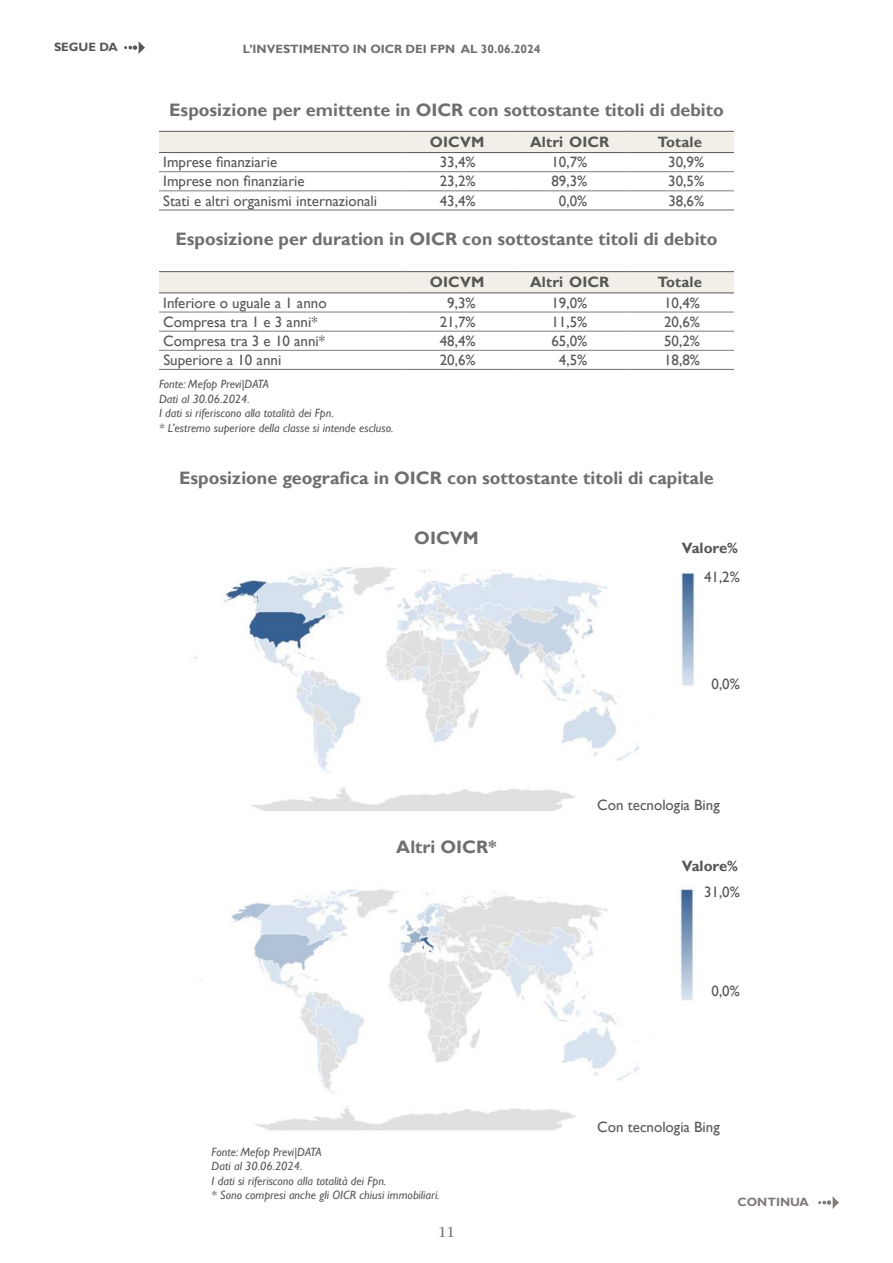
<style>
.page{position:relative;width:893px;height:1263px;background:#fff}
.page>*{position:absolute;margin:0;border:0;box-sizing:border-box;transform-origin:0 0}
.t1{font:700 18px "Gill Sans";color:#706f6f}
.t2{font:15px "Gill Sans";color:#575756}
.t3{font:700 15px "Gill Sans";letter-spacing:.01em;color:#575756}
.t4{font:15px "Caslon 224 Std";color:#706f6f}
.t5{font:italic 12px/14.4px "Gill Sans";color:#575756}
.t6{font:700 12px "Gill Sans";color:#706f6f}
.t7{font:700 12px "Gill Sans";color:#817a79}
.t8{font:700 12px "Gill Sans";color:#575756}
</style>
<div class="page">
<img style="left:191px;top:566px;width:505px;height:245px">
<img style="left:200px;top:889px;width:495px;height:242px">
<svg style="left:124px;top:41px;width:21px;height:13px"></svg>
<div style="left:159px;top:132px;width:575px;height:20px;background:#f1efe8"></div>
<hr style="left:159px;top:131px;width:241px;height:1px;background:#5d5655">
<hr style="left:400px;top:131px;width:114px;height:1px;background:#5d5655">
<hr style="left:514px;top:131px;width:112px;height:1px;background:#5d5655">
<hr style="left:626px;top:131px;width:108px;height:1px;background:#5d5655">
<hr style="left:159px;top:152px;width:241px;height:1px;background:#5d5655">
<hr style="left:400px;top:152px;width:114px;height:1px;background:#5d5655">
<hr style="left:514px;top:152px;width:112px;height:1px;background:#5d5655">
<hr style="left:626px;top:152px;width:108px;height:1px;background:#5d5655">
<hr style="left:159px;top:209px;width:241px;height:2px;background:#817a79">
<hr style="left:400px;top:209px;width:114px;height:2px;background:#817a79">
<hr style="left:514px;top:209px;width:112px;height:2px;background:#817a79">
<hr style="left:626px;top:209px;width:108px;height:2px;background:#817a79">
<hr style="left:159px;top:171px;width:241px;height:1px;background:#817a79">
<hr style="left:400px;top:171px;width:114px;height:1px;background:#817a79">
<hr style="left:514px;top:171px;width:112px;height:1px;background:#817a79">
<hr style="left:626px;top:171px;width:108px;height:1px;background:#817a79">
<hr style="left:159px;top:191px;width:241px;height:1px;background:#817a79">
<hr style="left:400px;top:191px;width:114px;height:1px;background:#817a79">
<hr style="left:514px;top:191px;width:112px;height:1px;background:#817a79">
<hr style="left:626px;top:191px;width:108px;height:1px;background:#817a79">
<svg style="left:159px;top:272px;width:575px;height:21px;background:#ebe9e2"></svg>
<hr style="left:159px;top:271px;width:241px;height:1px;background:#5d5655">
<hr style="left:400px;top:271px;width:114px;height:1px;background:#5d5655">
<hr style="left:514px;top:271px;width:112px;height:1px;background:#5d5655">
<hr style="left:626px;top:271px;width:108px;height:1px;background:#5d5655">
<hr style="left:159px;top:293px;width:241px;height:1px;background:#5d5655">
<hr style="left:400px;top:293px;width:114px;height:1px;background:#5d5655">
<hr style="left:514px;top:293px;width:112px;height:1px;background:#5d5655">
<hr style="left:626px;top:293px;width:108px;height:1px;background:#5d5655">
<hr style="left:159px;top:369px;width:241px;height:1px;background:#817a79">
<hr style="left:400px;top:369px;width:114px;height:1px;background:#817a79">
<hr style="left:514px;top:369px;width:112px;height:1px;background:#817a79">
<hr style="left:626px;top:369px;width:108px;height:1px;background:#817a79">
<hr style="left:159px;top:312px;width:241px;height:1px;background:#817a79">
<hr style="left:400px;top:312px;width:114px;height:1px;background:#817a79">
<hr style="left:514px;top:312px;width:112px;height:1px;background:#817a79">
<hr style="left:626px;top:312px;width:108px;height:1px;background:#817a79">
<hr style="left:159px;top:331px;width:241px;height:1px;background:#817a79">
<hr style="left:400px;top:331px;width:114px;height:1px;background:#817a79">
<hr style="left:514px;top:331px;width:112px;height:1px;background:#817a79">
<hr style="left:626px;top:331px;width:108px;height:1px;background:#817a79">
<hr style="left:159px;top:350px;width:241px;height:1px;background:#817a79">
<hr style="left:400px;top:350px;width:114px;height:1px;background:#817a79">
<hr style="left:514px;top:350px;width:112px;height:1px;background:#817a79">
<hr style="left:626px;top:350px;width:108px;height:1px;background:#817a79">
<div style="left:682px;top:1031px;width:113px;height:21px;background:#fff"></div>
<svg style="left:818px;top:1196px;width:21px;height:13px"></svg>
<div style="left:562px;top:800px;width:193px;height:20px;background:#fff"></div>
<div style="left:562px;top:1122px;width:193px;height:20px;background:#fff"></div>
<p class="t8" style="left:54px;top:39px;width:65px">SEGUE DA</p>
<p class="t6" style="left:243px;top:42px;width:299px">L’INVESTIMENTO IN OICR DEI FPN AL 30.06.2024</p>
<p class="t1" style="left:169px;top:99px;width:556px">Esposizione per emittente in OICR con sottostante titoli di debito</p>
<p class="t3" style="left:430px;top:133px;width:56px">OICVM</p>
<p class="t3" style="left:530px;top:133px;width:81px">Altri OICR</p>
<p class="t3" style="left:658px;top:133px;width:46px">Totale</p>
<p class="t2" style="left:163px;top:154px;width:116px">Imprese finanziarie</p>
<p class="t2" style="left:440px;top:154px;width:37px">33,4%</p>
<p class="t2" style="left:551px;top:154px;width:37px">10,7%</p>
<p class="t2" style="left:668px;top:154px;width:37px">30,9%</p>
<p class="t2" style="left:163px;top:173px;width:143px">Imprese non finanziarie</p>
<p class="t2" style="left:440px;top:173px;width:37px">23,2%</p>
<p class="t2" style="left:551px;top:173px;width:37px">89,3%</p>
<p class="t2" style="left:668px;top:173px;width:37px">30,5%</p>
<p class="t2" style="left:163px;top:192px;width:215px">Stati e altri organismi internazionali</p>
<p class="t2" style="left:440px;top:192px;width:37px">43,4%</p>
<p class="t2" style="left:559px;top:192px;width:30px">0,0%</p>
<p class="t2" style="left:668px;top:192px;width:37px">38,6%</p>
<p class="t1" style="left:175px;top:228px;width:544px">Esposizione per duration in OICR con sottostante titoli di debito</p>
<p class="t3" style="left:430px;top:273px;width:56px">OICVM</p>
<p class="t3" style="left:530px;top:273px;width:81px">Altri OICR</p>
<p class="t3" style="left:658px;top:273px;width:46px">Totale</p>
<p class="t2" style="left:163px;top:294px;width:165px">Inferiore o uguale a 1 anno</p>
<p class="t2" style="left:447px;top:294px;width:30px">9,3%</p>
<p class="t2" style="left:551px;top:294px;width:37px">19,0%</p>
<p class="t2" style="left:664px;top:294px;width:37px">10,4%</p>
<p class="t2" style="left:163px;top:313px;width:156px">Compresa tra 1 e 3 anni*</p>
<p class="t2" style="left:440px;top:313px;width:37px">21,7%</p>
<p class="t2" style="left:551px;top:313px;width:37px">11,5%</p>
<p class="t2" style="left:664px;top:313px;width:37px">20,6%</p>
<p class="t2" style="left:163px;top:332px;width:163px">Compresa tra 3 e 10 anni*</p>
<p class="t2" style="left:440px;top:332px;width:37px">48,4%</p>
<p class="t2" style="left:551px;top:332px;width:37px">65,0%</p>
<p class="t2" style="left:664px;top:332px;width:37px">50,2%</p>
<p class="t2" style="left:163px;top:351px;width:119px">Superiore a 10 anni</p>
<p class="t2" style="left:440px;top:351px;width:37px">20,6%</p>
<p class="t2" style="left:559px;top:351px;width:30px">4,5%</p>
<p class="t2" style="left:664px;top:351px;width:37px">18,8%</p>
<p class="t5" style="left:159px;top:377px;width:236px">Fonte: Mefop Previ|DATA<br>Dati al 30.06.2024.<br>I dati si riferiscono alla totalità dei Fpn.<br>* L’estremo superiore della classe si intende escluso.</p>
<p class="t1" style="left:179px;top:467px;width:536px">Esposizione geografica in OICR con sottostante titoli di capitale</p>
<p class="t1" style="left:414px;top:527px;width:66px">OICVM</p>
<p class="t1" style="left:396px;top:836px;width:102px">Altri OICR*</p>
<p class="t5" style="left:212px;top:1145px;width:230px">Fonte: Mefop Previ|DATA<br>Dati al 30.06.2024.<br>I dati si riferiscono alla totalità dei Fpn.<br>* Sono compresi anche gli OICR chiusi immobiliari.</p>
<p class="t4" style="left:438px;top:1224px;width:18px">11</p>
<p class="t3" style="left:682px;top:539px;width:58px">Valore%</p>
<p class="t2" style="left:704px;top:568px;width:37px">41,2%</p>
<p class="t2" style="left:711px;top:675px;width:30px">0,0%</p>
<p class="t2" style="left:597px;top:796px;width:124px">Con tecnologia Bing</p>
<p class="t3" style="left:682px;top:857px;width:58px">Valore%</p>
<p class="t2" style="left:704px;top:883px;width:37px">31,0%</p>
<p class="t2" style="left:711px;top:982px;width:30px">0,0%</p>
<p class="t2" style="left:597px;top:1118px;width:124px">Con tecnologia Bing</p>
<p class="t7" style="left:738px;top:1194px;width:73px">CONTINUA</p>
</div>
